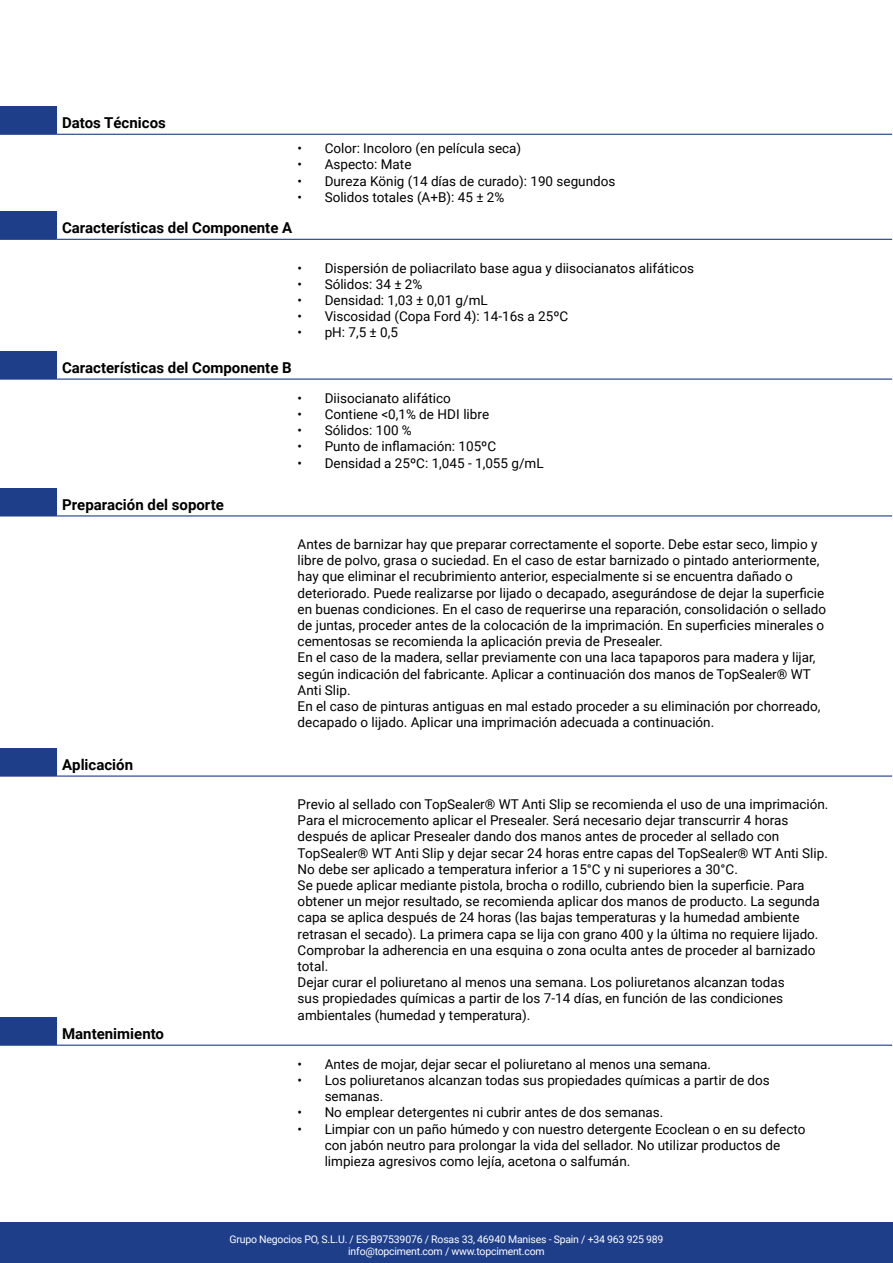
<style>
.page{position:relative;width:893px;height:1263px;background:#fff}
.page>*{position:absolute;margin:0;border:0;box-sizing:border-box;transform-origin:0 0}
.t1{font:700 15px "Roboto";color:#000}
.t2{font:13.5px/16.2px "Roboto";color:#000}
.t3{font:10.5px/12px "Roboto";letter-spacing:-.02em;color:#fff;text-align:center}
</style>
<div class="page">
<div style="left:0;top:1222px;width:893px;height:41px;background:#1e3e8a"></div>
<div style="left:0;top:107px;width:56px;height:27px;background:#1e3e8a"></div>
<hr style="left:0;top:134px;width:56px;height:1px;background:#1e3e8a">
<hr style="left:56px;top:134px;width:836px;height:1px;background:#1e3e8a">
<div style="left:0;top:212px;width:56px;height:27px;background:#1e3e8a"></div>
<hr style="left:0;top:239px;width:56px;height:1px;background:#1e3e8a">
<hr style="left:56px;top:239px;width:836px;height:1px;background:#1e3e8a">
<div style="left:0;top:351px;width:56px;height:28px;background:#1e3e8a"></div>
<hr style="left:0;top:378px;width:56px;height:2px;background:#1e3e8a">
<hr style="left:56px;top:378px;width:836px;height:2px;background:#1e3e8a">
<div style="left:0;top:488px;width:56px;height:28px;background:#1e3e8a"></div>
<hr style="left:56px;top:515px;width:836px;height:1px;background:#1e3e8a">
<div style="left:0;top:748px;width:56px;height:28px;background:#1e3e8a"></div>
<hr style="left:0;top:775px;width:56px;height:2px;background:#1e3e8a">
<hr style="left:56px;top:775px;width:836px;height:2px;background:#1e3e8a">
<div style="left:0;top:1017px;width:56px;height:28px;background:#1e3e8a"></div>
<hr style="left:0;top:1044px;width:56px;height:2px;background:#1e3e8a">
<hr style="left:56px;top:1044px;width:836px;height:2px;background:#1e3e8a">
<p class="t1" style="left:62px;top:112px;width:105px">Datos Técnicos</p>
<p class="t2" style="left:298px;top:140px;width:225px">• Color: Incoloro (en película seca)</p>
<p class="t2" style="left:298px;top:156px;width:115px">• Aspecto: Mate</p>
<p class="t2" style="left:298px;top:172px;width:319px">• Dureza König (14 días de curado): 190 segundos</p>
<p class="t2" style="left:298px;top:188px;width:208px">• Solidos totales (A+B): 45 ± 2%</p>
<p class="t1" style="left:62px;top:217px;width:232px">Características del Componente A</p>
<p class="t2" style="left:298px;top:259px;width:398px">• Dispersión de poliacrilato base agua y diisocianatos alifáticos</p>
<p class="t2" style="left:298px;top:275px;width:126px">• Sólidos: 34 ± 2%</p>
<p class="t2" style="left:298px;top:292px;width:192px">• Densidad: 1,03 ± 0,01 g/mL</p>
<p class="t2" style="left:298px;top:308px;width:272px">• Viscosidad (Copa Ford 4): 14-16s a 25ºC</p>
<p class="t2" style="left:298px;top:324px;width:102px">• pH: 7,5 ± 0,5</p>
<p class="t1" style="left:62px;top:357px;width:231px">Características del Componente B</p>
<p class="t1" style="left:62px;top:494px;width:163px">Preparación del soporte</p>
<p class="t1" style="left:62px;top:754px;width:73px">Aplicación</p>
<p class="t1" style="left:62px;top:1023px;width:103px">Mantenimiento</p>
<p class="t2" style="left:298px;top:389px;width:155px">• Diisocianato alifático</p>
<p class="t2" style="left:298px;top:406px;width:193px">• Contiene &lt;0,1% de HDI libre</p>
<p class="t2" style="left:298px;top:422px;width:116px">• Sólidos: 100 %</p>
<p class="t2" style="left:298px;top:438px;width:200px">• Punto de inflamación: 105ºC</p>
<p class="t2" style="left:298px;top:454px;width:248px">• Densidad a 25ºC: 1,045 - 1,055 g/mL</p>
<p class="t2" style="left:298px;top:535px;width:530px">Antes de barnizar hay que preparar correctamente el soporte. Debe estar seco, limpio y libre de polvo, grasa o suciedad. En el caso de estar barnizado o pintado anteriormente, hay que eliminar el recubrimiento anterior, especialmente si se encuentra dañado o deteriorado. Puede realizarse por lijado o decapado, asegurándose de dejar la superficie en buenas condiciones. En el caso de requerirse una reparación, consolidación o sellado de juntas, proceder antes de la colocación de la imprimación. En superficies minerales o cementosas se recomienda la aplicación previa de Presealer.<br>En el caso de la madera, sellar previamente con una laca tapaporos para madera y lijar, según indicación del fabricante. Aplicar a continuación dos manos de TopSealer® WT Anti Slip.<br>En el caso de pinturas antiguas en mal estado proceder a su eliminación por chorreado, decapado o lijado. Aplicar una imprimación adecuada a continuación.</p>
<p class="t2" style="left:298px;top:796px;width:532px">Previo al sellado con TopSealer® WT Anti Slip se recomienda el uso de una imprimación.<br>Para el microcemento aplicar el Presealer. Será necesario dejar transcurrir 4 horas después de aplicar Presealer dando dos manos antes de proceder al sellado con TopSealer® WT Anti Slip y dejar secar 24 horas entre capas del TopSealer® WT Anti Slip.<br>No debe ser aplicado a temperatura inferior a 15°C y ni superiores a 30°C.<br>Se puede aplicar mediante pistola, brocha o rodillo, cubriendo bien la superficie. Para obtener un mejor resultado, se recomienda aplicar dos manos de producto. La segunda capa se aplica después de 24 horas (las bajas temperaturas y la humedad ambiente retrasan el secado). La primera capa se lija con grano 400 y la última no requiere lijado.<br>Comprobar la adherencia en una esquina o zona oculta antes de proceder al barnizado total.<br>Dejar curar el poliuretano al menos una semana. Los poliuretanos alcanzan todas<br>sus propiedades químicas a partir de los 7-14 días, en función de las condiciones ambientales (humedad y temperatura).</p>
<p class="t2" style="left:298px;top:1055px;width:415px">• Antes de mojar, dejar secar el poliuretano al menos una semana.</p>
<p class="t2" style="left:325px;top:1072px;width:447px;text-indent:-27px">• Los poliuretanos alcanzan todas sus propiedades químicas a partir de dos semanas.</p>
<p class="t2" style="left:298px;top:1104px;width:367px">• No emplear detergentes ni cubrir antes de dos semanas.</p>
<p class="t2" style="left:325px;top:1120px;width:482px;text-indent:-27px">• Limpiar con un paño húmedo y con nuestro detergente Ecoclean o en su defecto con jabón neutro para prolongar la vida del sellador. No utilizar productos de limpieza agresivos como lejía, acetona o salfumán.</p>
<p class="t3" style="left:230px;top:1233px;width:435px">Grupo Negocios PO, S.L.U. / ES-B97539076 / Rosas 33, 46940 Manises - Spain / +34 963 925 989 info@topciment.com / www.topciment.com</p>
</div>
